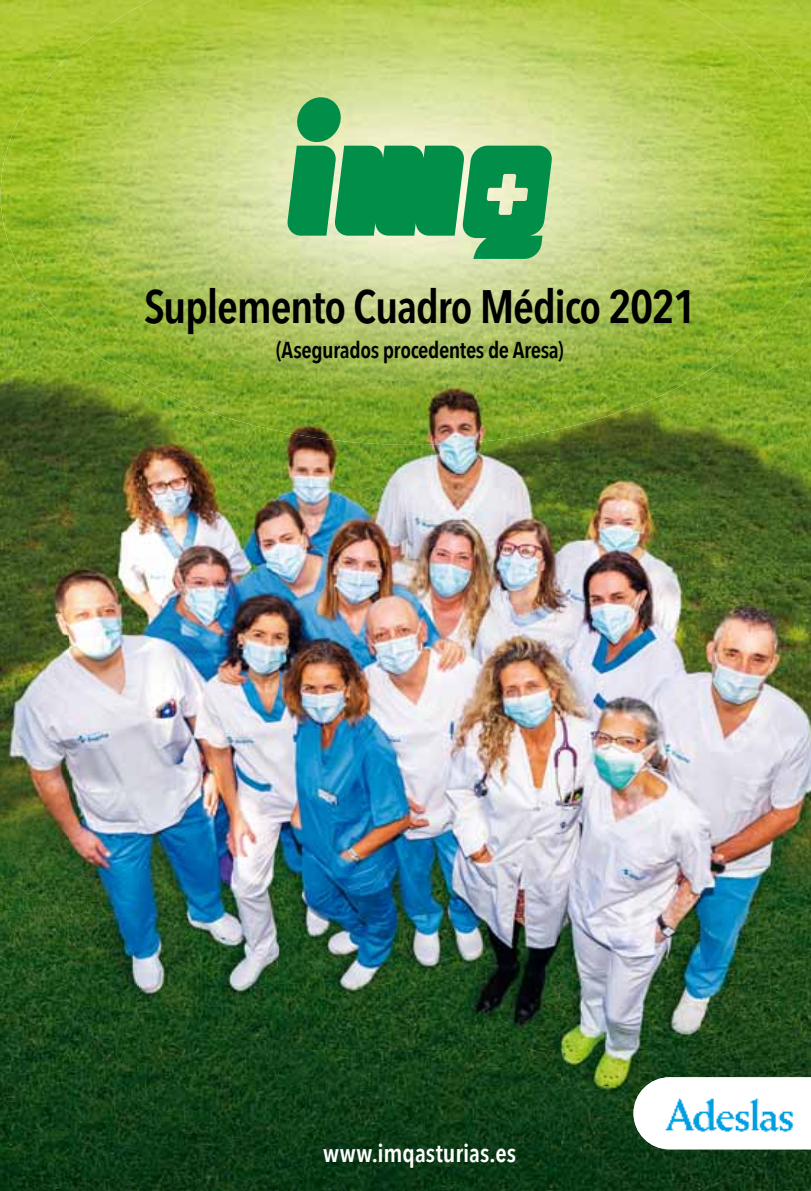
<style>
.page{position:relative;width:811px;height:1191px;background:#fff}
.page>*{position:absolute;margin:0;border:0;box-sizing:border-box;transform-origin:0 0}
.t1{font:600 condensed 46.4px "Avenir Next LT Pro";letter-spacing:-.03em;color:#000}
.t2{font:600 25.2px "Avenir Next Condensed";color:#fff}
.t3{font:600 23px "Avenir Next Condensed";letter-spacing:-.02em;color:#000}
</style>
<div class="page">
<img style="left:0;top:69px;width:69px;height:1122px">
<img style="left:770px;top:382px;width:41px;height:809px">
<img style="left:69px;top:382px;width:70px;height:809px">
<img style="left:700px;top:382px;width:70px;height:809px">
<img style="left:139px;top:445px;width:140px;height:746px">
<img style="left:560px;top:382px;width:140px;height:809px">
<img style="left:279px;top:445px;width:281px;height:746px">
<img style="left:1px;top:0;width:810px;height:382px">
<img style="left:139px;top:381px;width:551px;height:64px">
<svg style="left:287px;top:94px;width:266px;height:165px;fill:#008e49"></svg>
<svg style="left:633px;top:1077px;width:178px;height:72px"></svg>
<img style="left:664px;top:1096px;width:132px;height:39px">
<h1 class="t1" style="left:144px;top:279px;width:554px">Suplemento Cuadro Médico 2021</h1>
<p class="t3" style="left:276px;top:330px;width:289px">(Asegurados procedentes de Aresa)</p>
<p class="t2" style="left:323px;top:1131px;width:194px">www.imqasturias.es</p>
</div>
